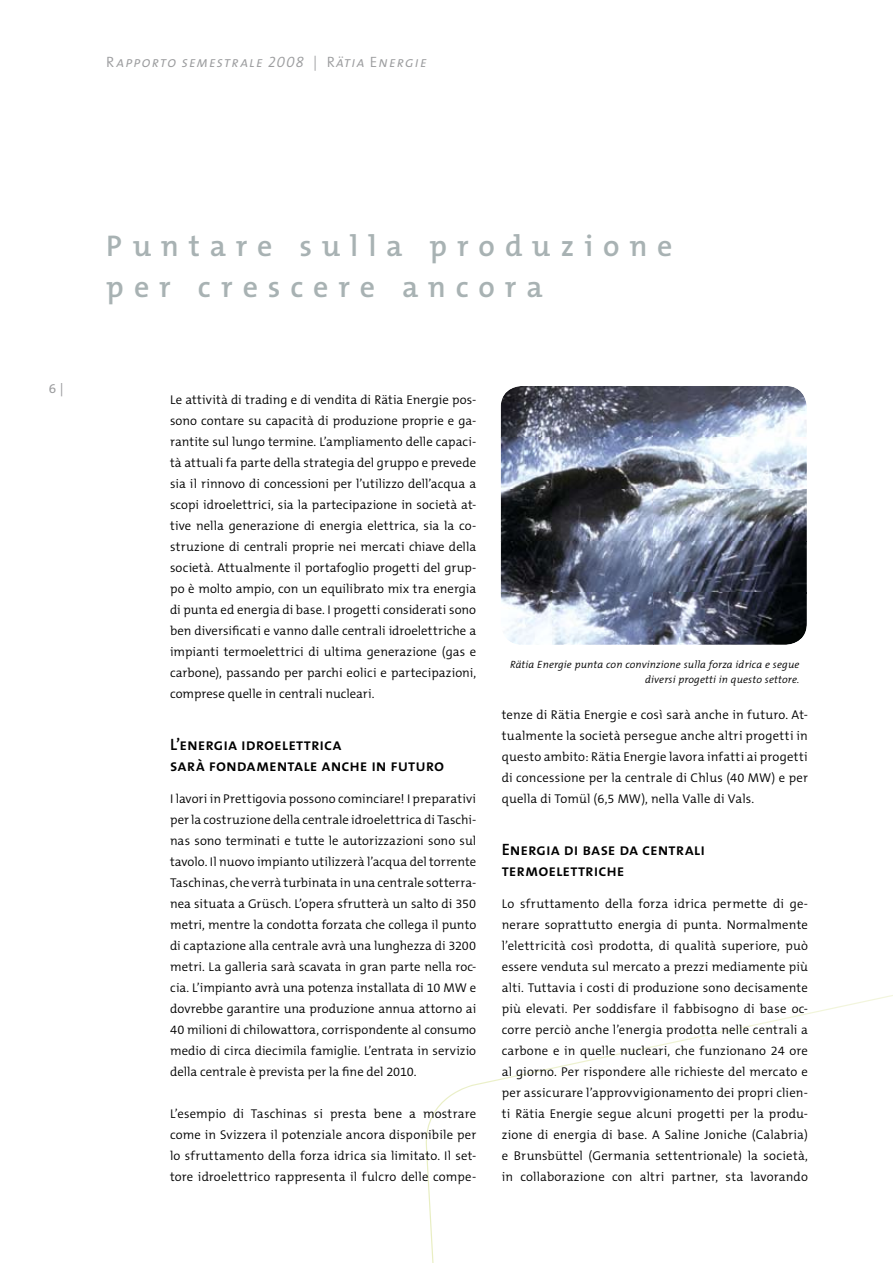
<style>
.page{position:relative;width:893px;height:1263px;background:#fff}
.page>*{position:absolute;margin:0;border:0;box-sizing:border-box;transform-origin:0 0}
.t1{font:600 30px/40.5px "The Mix B6";letter-spacing:.33em;color:#a8b2b3}
.t2{font:16.5px/21px "The Sans Semi Bold Caps";color:#000}
.t3{font:italic 15px "The Sans Semi Light Caps";letter-spacing:.065em;color:#9c9d9f}
.t4{font:13.5px "The Mix B5 Plain";color:#9c9d9f}
.t5{font:300 12.75px/21px "The Mix B4";letter-spacing:.01em;color:#000;text-align:justify}
.t6{font:italic 300 10.5px/15px "The Mix B4";letter-spacing:.015em;color:#000;text-align:right}
.s1{font-style:normal}
</style>
<div class="page">
<svg style="left:425px;top:995px;width:468px;height:268px"></svg>
<img style="left:501px;top:386px;width:306px;height:259px">
<p class="t3" style="left:106px;top:52px;width:322px"><span class="s1">R</span>apporto semestrale 2008 | <span class="s1">R</span>ätia <span class="s1">E</span>nergie</p>
<p class="t4" style="left:49px;top:381px;width:16px">6 |</p>
<h1 class="t1" style="left:106px;top:227px;width:568px">Puntare sulla produzione per crescere ancora</h1>
<p class="t5" style="left:170px;top:389px;width:308px">Le attività di trading e di vendita di Rätia Energie pos&shy;sono contare su capacità di produzione proprie e ga&shy;rantite sul lungo termine. L’ampliamento delle capaci&shy;tà attuali fa parte della strategia del gruppo e prevede sia il rinnovo di concessioni per l’utilizzo dell’acqua a scopi idroelettrici, sia la partecipazione in società at&shy;tive nella generazione di energia elettrica, sia la co&shy;struzione di centrali proprie nei mercati chiave della società. Attualmente il portafoglio progetti del grup&shy;po è molto ampio, con un equilibrato mix tra energia di punta ed energia di base. I progetti considerati sono ben diversificati e vanno dalle centrali idroelettriche a impianti termoelettrici di ultima generazione (gas e carbone), passando per parchi eolici e partecipazioni, comprese quelle in centrali nucleari.</p>
<p class="t2" style="left:170px;top:734px;width:276px">L’energia idroelettrica<br>sarà fondamentale anche in futuro</p>
<p class="t5" style="left:170px;top:788px;width:308px">I lavori in Prettigovia possono cominciare! I preparativi per la costruzione della centrale idroelettrica di Taschi&shy;nas sono terminati e tutte le autorizzazioni sono sul tavolo. Il nuovo impianto utilizzerà l’acqua del torrente Taschinas, che verrà turbinata in una centrale sotterra&shy;nea situata a Grüsch. L’opera sfrutterà un salto di 350 metri, mentre la condotta forzata che collega il punto di captazione alla centrale avrà una lunghezza di 3200 metri. La galleria sarà scavata in gran parte nella roc&shy;cia. L’impianto avrà una potenza installata di 10 MW e dovrebbe garantire una produzione annua attorno ai 40 milioni di chilowattora, corrispondente al consumo medio di circa diecimila famiglie. L’entrata in servizio della centrale è prevista per la fine del 2010.</p>
<p class="t5" style="left:170px;top:1103px;width:308px">L’esempio di Taschinas si presta bene a mostrare come in Svizzera il potenziale ancora disponibile per lo sfruttamento della forza idrica sia limitato. Il set&shy;tore idroelettrico rappresenta il fulcro delle compe-</p>
<p class="t6" style="left:510px;top:657px;width:291px">Rätia Energie punta con convinzione sulla forza idrica e segue diversi progetti in questo settore.</p>
<p class="t5" style="left:502px;top:704px;width:308px">tenze di Rätia Energie e così sarà anche in futuro. At&shy;tualmente la società persegue anche altri progetti in questo ambito: Rätia Energie lavora infatti ai progetti di concessione per la centrale di Chlus (40 MW) e per quella di Tomül (6,5 MW), nella Valle di Vals.</p>
<p class="t2" style="left:502px;top:839px;width:205px">Energia di base da centrali termoelettriche</p>
<p class="t5" style="left:502px;top:893px;width:308px">Lo sfruttamento della forza idrica permette di ge&shy;nerare soprattutto energia di punta. Normalmente l’elettricità così prodotta, di qualità superiore, può essere venduta sul mercato a prezzi mediamente più alti. Tuttavia i costi di produzione sono decisamente più elevati. Per soddisfare il fabbisogno di base oc&shy;corre perciò anche l’energia prodotta nelle centrali a carbone e in quelle nucleari, che funzionano 24 ore al giorno. Per rispondere alle richieste del mercato e per assicurare l’approvvigionamento dei propri clien&shy;ti Rätia Energie segue alcuni progetti per la produ&shy;zione di energia di base. A Saline Joniche (Calabria) e Brunsbüttel (Germania settentrionale) la società, in collaborazione con altri partner, sta lavorando</p>
</div>
